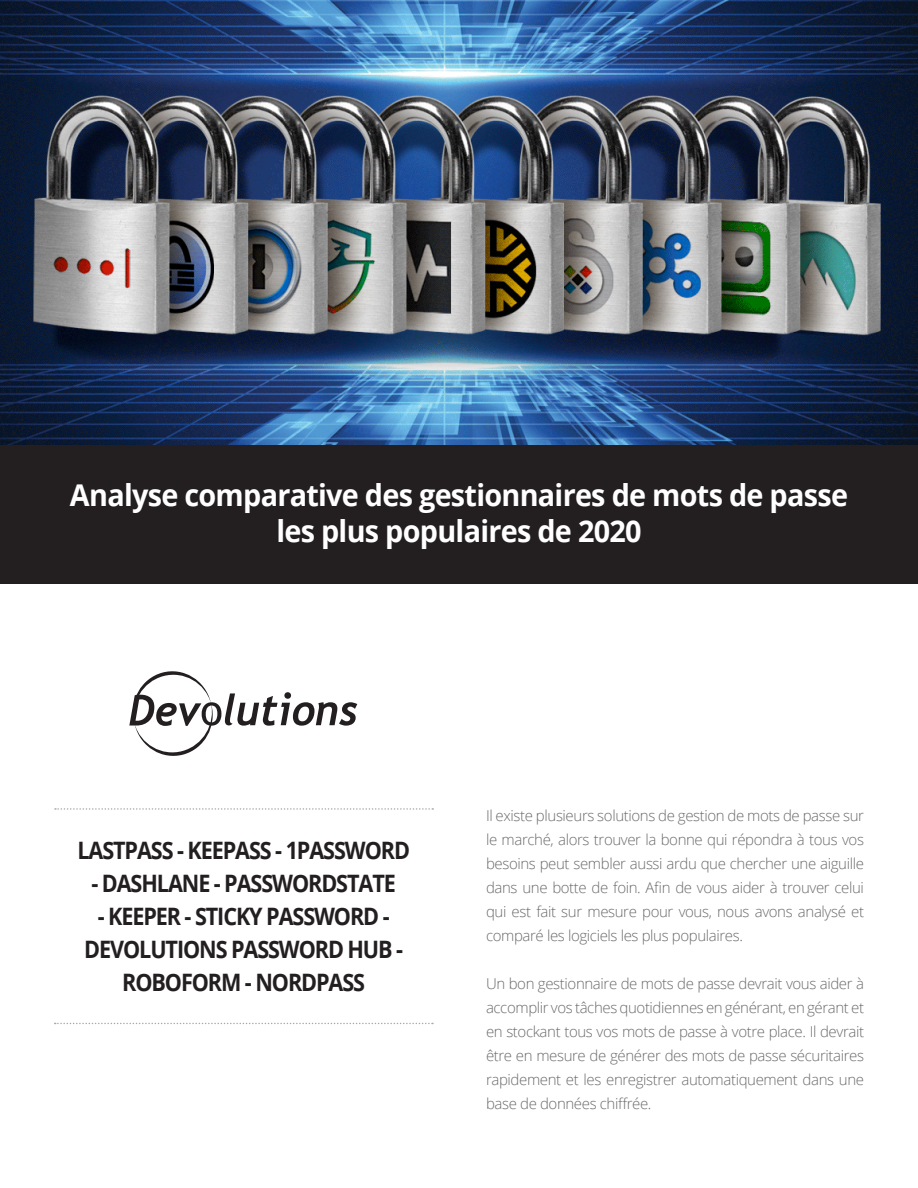
<style>
.page{position:relative;width:918px;height:1188px;background:#fff}
.page>*{position:absolute;margin:0;border:0;box-sizing:border-box;transform-origin:0 0}
.t1{font:700 30px/36px "Open Sans";letter-spacing:-.025em;color:#fff;text-align:center;scale:.96 1}
.t2{font:700 24px/33px "Open Sans";letter-spacing:-.05em;color:#231f20;text-align:center;scale:.9 1}
.t3{font:300 15px/24px "Open Sans";letter-spacing:-.025em;color:#6b6b6e;text-align:justify}
</style>
<div class="page">
<svg style="left:55px;top:1023px;width:378px;height:1px"></svg>
<svg style="left:55px;top:808px;width:378px;height:2px"></svg>
<svg style="left:129px;top:671px;width:228px;height:85px"></svg>
<div style="left:0;top:443px;width:918px;height:141px;background:#231f20"></div>
<img style="left:0;top:0;width:918px;height:444px">
<p class="t1" style="left:70px;top:476px;width:812px">Analyse comparative des gestionnaires de mots de passe les plus populaires de 2020</p>
<p class="t2" style="left:77px;top:833px;width:371px">LASTPASS - KEEPASS - 1PASSWORD</p>
<p class="t2" style="left:92px;top:866px;width:340px">- DASHLANE - PASSWORDSTATE</p>
<p class="t2" style="left:84px;top:899px;width:356px">- KEEPER - STICKY PASSWORD -<br>DEVOLUTIONS PASSWORD HUB -<br>ROBOFORM - NORDPASS</p>
<p class="t3" style="left:486px;top:803px;width:380px">Il existe plusieurs solutions de gestion de mots de passe sur le marché, alors trouver la bonne qui répondra à tous vos besoins peut sembler aussi ardu que chercher une aiguille dans une botte de foin. Afin de vous aider à trouver celui qui est fait sur mesure pour vous, nous avons analysé et comparé les logiciels les plus populaires.</p>
<p class="t3" style="left:486px;top:971px;width:380px">Un bon gestionnaire de mots de passe devrait vous aider à accomplir vos tâches quotidiennes en générant, en gérant et en stockant tous vos mots de passe à votre place. Il devrait être en mesure de générer des mots de passe sécuritaires rapidement et les enregistrer automatiquement dans une base de données chiffrée.</p>
</div>
